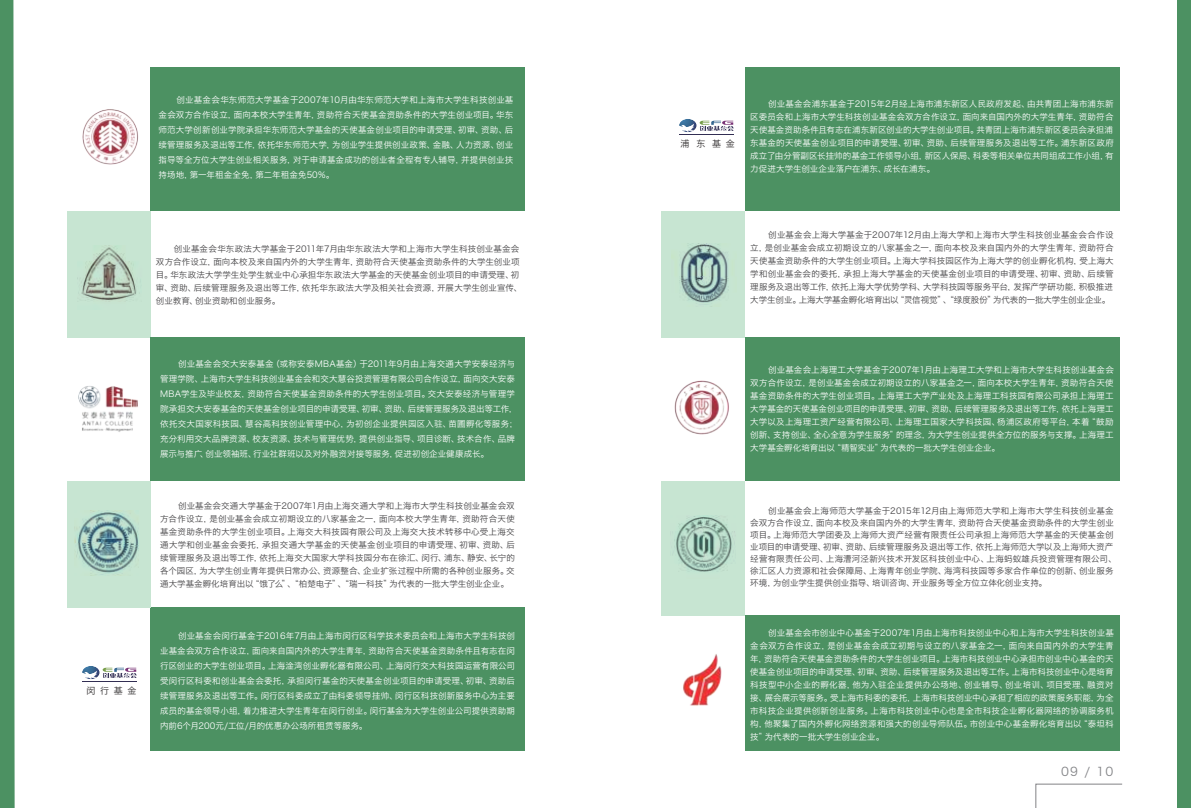
<style>
.page{position:relative;width:1191px;height:808px;background:#fff}
.page>*{position:absolute;margin:0;border:0;box-sizing:border-box;transform-origin:0 0}
.t1{font:12px "Hiragino Sans GB W3";color:#828386}
.t2{font:9px "Hiragino Sans GB W3";color:#2b2829}
.t3{font:8.5px/13px "Hiragino Sans GB W3";letter-spacing:.015em;color:#fff;text-align:justify}
.t4{font:8.5px/13px "Hiragino Sans GB W3";letter-spacing:.01em;color:#454446}
</style>
<div class="page">
<div style="left:662px;top:481px;width:83px;height:134px;background:#c7e5d2"></div>
<div style="left:67px;top:211px;width:83px;height:126px;background:#c7e5d2"></div>
<img style="left:674px;top:515px;width:61px;height:57px">
<div style="left:150px;top:608px;width:375px;height:143px;background:#4c9162"></div>
<div style="left:150px;top:337px;width:375px;height:144px;background:#4c9162"></div>
<div style="left:67px;top:481px;width:83px;height:127px;background:#c7e5d2"></div>
<div style="left:150px;top:67px;width:375px;height:144px;background:#4c9162"></div>
<div style="left:745px;top:615px;width:374px;height:136px;background:#4c9162"></div>
<div style="left:745px;top:337px;width:374px;height:144px;background:#4c9162"></div>
<div style="left:662px;top:211px;width:83px;height:126px;background:#c7e5d2"></div>
<div style="left:745px;top:67px;width:374px;height:144px;background:#4c9162"></div>
<div style="left:0;top:0;width:15px;height:808px;background:#4c9162"></div>
<div style="left:1177px;top:0;width:14px;height:808px;background:#4c9162"></div>
<img style="left:81px;top:245px;width:56px;height:57px">
<svg style="left:699px;top:121px;width:35px;height:10px"></svg>
<img style="left:679px;top:119px;width:17px;height:13px">
<hr style="left:679px;top:135px;width:55px;height:1px;background:#322e53">
<svg style="left:103px;top:668px;width:34px;height:10px"></svg>
<img style="left:82px;top:666px;width:18px;height:13px">
<hr style="left:83px;top:681px;width:54px;height:1px;background:#322e53">
<img style="left:679px;top:244px;width:50px;height:61px">
<img style="left:674px;top:380px;width:55px;height:55px">
<img style="left:75px;top:511px;width:64px;height:65px">
<img style="left:82px;top:109px;width:56px;height:56px">
<img style="left:78px;top:386px;width:60px;height:46px">
<img style="left:683px;top:654px;width:39px;height:52px">
<svg style="left:1035px;top:784px;width:87px;height:24px"></svg>
<p class="t3" style="left:158px;top:92px;width:356px;line-height:15px;text-indent:18px">创业基金会华东师范大学基金于2007年10月由华东师范大学和上海市大学生科技创业基金会双方合作设立，面向本校大学生青年，资助符合天使基金资助条件的大学生创业项目。华东师范大学创新创业学院承担华东师范大学基金的天使基金创业项目的申请受理、初审、资助、后续管理服务及退出等工作，依托华东师范大学，为创业学生提供创业政策、金融、人力资源、创业指导等全方位大学生创业相关服务，对于申请基金成功的创业者全程有专人辅导，并提供创业扶持场地，第一年租金全免，第二年租金免50%。</p>
<p class="t4" style="left:156px;top:242px;width:368px;text-indent:18px">创业基金会华东政法大学基金于2011年7月由华东政法大学和上海市大学生科技创业基金会双方合作设立，面向本校及来自国内外的大学生青年，资助符合天使基金资助条件的大学生创业项目。华东政法大学学生处学生就业中心承担华东政法大学基金的天使基金创业项目的申请受理、初审、资助、后续管理服务及退出等工作，依托华东政法大学及相关社会资源，开展大学生创业宣传、创业教育、创业资助和创业服务。</p>
<p class="t2" style="left:86px;top:684px;width:52px">闵 行 基 金</p>
<p class="t3" style="left:160px;top:356px;width:359px;line-height:15px;text-align:left;text-indent:18px">创业基金会交大安泰基金（或称安泰MBA基金）于2011年9月由上海交通大学安泰经济与管理学院、上海市大学生科技创业基金会和交大慧谷投资管理有限公司合作设立，面向交大安泰MBA学生及毕业校友，资助符合天使基金资助条件的大学生创业项目。交大安泰经济与管理学院承担交大安泰基金的天使基金创业项目的申请受理、初审、资助、后续管理服务及退出等工作，依托交大国家科技园、慧谷高科技创业管理中心，为初创企业提供园区入驻、苗圃孵化等服务；充分利用交大品牌资源、校友资源、技术与管理优势，提供创业指导、项目诊断、技术合作、品牌展示与推广、创业领袖班、行业社群班以及对外融资对接等服务，促进初创企业健康成长。</p>
<p class="t4" style="left:160px;top:499px;width:356px;text-align:justify;text-indent:18px">创业基金会交通大学基金于2007年1月由上海交通大学和上海市大学生科技创业基金会双方合作设立，是创业基金会成立初期设立的八家基金之一，面向本校大学生青年，资助符合天使基金资助条件的大学生创业项目。上海交大科技园有限公司及上海交大技术转移中心受上海交通大学和创业基金会委托，承担交通大学基金的天使基金创业项目的申请受理、初审、资助、后续管理服务及退出等工作，依托上海交大国家大学科技园分布在徐汇、闵行、浦东、静安、长宁的各个园区，为大学生创业青年提供日常办公、资源整合、企业扩张过程中所需的各种创业服务。交通大学基金孵化培育出以“饿了么”、“柏楚电子”、“瑞一科技”为代表的一批大学生创业企业。</p>
<p class="t3" style="left:160px;top:629px;width:356px;line-height:15px;text-indent:18px">创业基金会闵行基金于2016年7月由上海市闵行区科学技术委员会和上海市大学生科技创业基金会双方合作设立，面向来自国内外的大学生青年，资助符合天使基金资助条件且有志在闵行区创业的大学生创业项目。上海淦湾创业孵化器有限公司、上海闵行交大科技园运营有限公司受闵行区科委和创业基金会委托，承担闵行基金的天使基金创业项目的申请受理、初审、资助后续管理服务及退出等工作。闵行区科委成立了由科委领导挂帅、闵行区科技创新服务中心为主要成员的基金领导小组，着力推进大学生青年在闵行创业。闵行基金为大学生创业公司提供资助期内前6个月200元/工位/月的优惠办公场所租赁等服务。</p>
<p class="t2" style="left:680px;top:138px;width:56px">浦　东　基 金</p>
<p class="t3" style="left:750px;top:97px;width:365px;text-indent:18px">创业基金会浦东基金于2015年2月经上海市浦东新区人民政府发起、由共青团上海市浦东新区委员会和上海市大学生科技创业基金会双方合作设立，面向来自国内外的大学生青年，资助符合天使基金资助条件且有志在浦东新区创业的大学生创业项目。共青团上海市浦东新区委员会承担浦东基金的天使基金创业项目的申请受理、初审、资助、后续管理服务及退出等工作。浦东新区政府成立了由分管副区长挂帅的基金工作领导小组，新区人保局、科委等相关单位共同组成工作小组，有力促进大学生创业企业落户在浦东、成长在浦东。</p>
<p class="t4" style="left:750px;top:228px;width:365px;text-align:justify;text-indent:18px">创业基金会上海大学基金于2007年12月由上海大学和上海市大学生科技创业基金会合作设立，是创业基金会成立初期设立的八家基金之一，面向本校及来自国内外的大学生青年，资助符合天使基金资助条件的大学生创业项目。上海大学科技园区作为上海大学的创业孵化机构，受上海大学和创业基金会的委托，承担上海大学基金的天使基金创业项目的申请受理、初审、资助、后续管理服务及退出等工作，依托上海大学优势学科、大学科技园等服务平台，发挥产学研功能，积极推进大学生创业。上海大学基金孵化培育出以“灵信视觉”、“绿度股份”为代表的一批大学生创业企业。</p>
<p class="t3" style="left:750px;top:363px;width:365px;text-indent:18px">创业基金会上海理工大学基金于2007年1月由上海理工大学和上海市大学生科技创业基金会双方合作设立，是创业基金会成立初期设立的八家基金之一，面向本校大学生青年，资助符合天使基金资助条件的大学生创业项目。上海理工大学产业处及上海理工科技园有限公司承担上海理工大学基金的天使基金创业项目的申请受理、初审、资助、后续管理服务及退出等工作，依托上海理工大学以及上海理工资产经营有限公司、上海理工国家大学科技园、杨浦区政府等平台，本着“鼓励创新、支持创业、全心全意为学生服务”的理念，为大学生创业提供全方位的服务与支撑。上海理工大学基金孵化培育出以“精智实业”为代表的一批大学生创业企业。</p>
<p class="t4" style="left:750px;top:505px;width:368px;line-height:12px;text-indent:18px">创业基金会上海师范大学基金于2015年12月由上海师范大学和上海市大学生科技创业基金会双方合作设立，面向本校及来自国内外的大学生青年，资助符合天使基金资助条件的大学生创业项目。上海师范大学团委及上海师大资产经营有限责任公司承担上海师范大学基金的天使基金创业项目的申请受理、初审、资助、后续管理服务及退出等工作，依托上海师范大学以及上海师大资产经营有限责任公司、上海漕河泾新兴技术开发区科技创业中心、上海蚂蚁雄兵投资管理有限公司、徐汇区人力资源和社会保障局、上海青年创业学院、海湾科技园等多家合作单位的创新、创业服务环境，为创业学生提供创业指导、培训咨询、开业服务等全方位立体化创业支持。</p>
<p class="t3" style="left:750px;top:626px;width:365px;text-indent:18px">创业基金会市创业中心基金于2007年1月由上海市科技创业中心和上海市大学生科技创业基金会双方合作设立，是创业基金会成立初期与设立的八家基金之一，面向来自国内外的大学生青年，资助符合天使基金资助条件的大学生创业项目。上海市科技创业中心承担市创业中心基金的天使基金创业项目的申请受理、初审、资助、后续管理服务及退出等工作。上海市科技创业中心是培育科技型中小企业的孵化器，他为入驻企业提供办公场地、创业辅导、创业培训、项目受理、融资对接、展会展示等服务。受上海市科委的委托，上海市科技创业中心承担了相应的政策服务职能，为全市科技企业提供创新创业服务。上海市科技创业中心也是全市科技企业孵化器网络的协调服务机构，他聚集了国内外孵化网络资源和强大的创业导师队伍。市创业中心基金孵化培育出以“泰坦科技”为代表的一批大学生创业企业。</p>
<h1 class="t1" style="left:1061px;top:764px;width:54px">09 / 10</h1>
</div>
